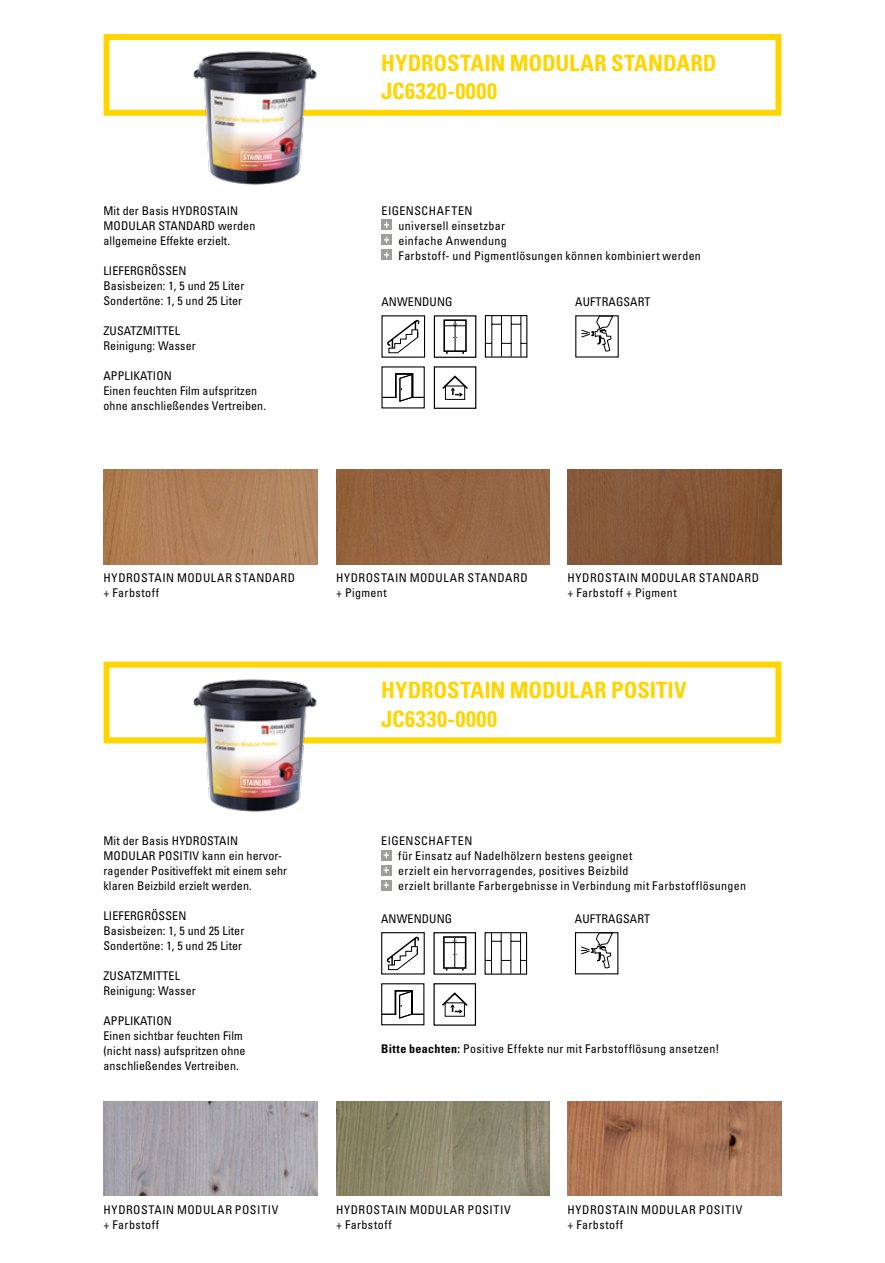
<style>
.page{position:relative;width:885px;height:1263px;background:#fff}
.page>*{position:absolute;margin:0;border:0;box-sizing:border-box;transform-origin:0 0}
.t1{font:700 condensed 22.5px/28.2px "Univers";letter-spacing:.01em;color:#ffd500}
.t2{font:condensed 12px/15px "Univers";letter-spacing:.01em;color:#000}
.t3{font:condensed 12px/15px "Univers";letter-spacing:.03em;color:#000}
.t4{font:condensed 12px/15px "Univers";letter-spacing:.04em;color:#000}
.t5{font:condensed 12px "Univers";letter-spacing:.035em;color:#000}
.s1{font-weight:700}
</style>
<div class="page">
<div style="left:103px;top:34px;width:678px;height:82px;border:6px solid #ffd500"></div>
<img style="left:189px;top:51px;width:130px;height:134px">
<div style="left:381px;top:220px;width:10px;height:10px;background:#9d9d9c"></div>
<svg style="left:384px;top:222px;width:5px;height:6px"></svg>
<div style="left:381px;top:235px;width:10px;height:10px;background:#9d9d9c"></div>
<svg style="left:384px;top:237px;width:5px;height:6px"></svg>
<div style="left:381px;top:250px;width:10px;height:10px;background:#9d9d9c"></div>
<svg style="left:384px;top:252px;width:5px;height:6px"></svg>
<div style="left:434px;top:315px;width:42px;height:43px;border:1px solid #000"></div>
<div style="left:443px;top:319px;width:23px;height:33px;border:2px solid #000"></div>
<hr style="left:454px;top:320px;width:1px;height:31px;background:#000">
<svg style="left:445px;top:324px;width:20px;height:2px"></svg>
<div style="left:434px;top:366px;width:42px;height:43px;border:1px solid #000"></div>
<div style="left:445px;top:385px;width:20px;height:15px;border:1px solid #000"></div>
<svg style="left:442px;top:375px;width:26px;height:22px"></svg>
<svg style="left:387px;top:319px;width:33px;height:34px"></svg>
<svg style="left:382px;top:373px;width:42px;height:29px"></svg>
<svg style="left:580px;top:315px;width:33px;height:43px"></svg>
<img style="left:103px;top:1101px;width:215px;height:95px">
<img style="left:336px;top:1101px;width:213px;height:95px">
<img style="left:567px;top:1101px;width:214px;height:95px">
<div style="left:381px;top:850px;width:10px;height:10px;background:#9d9d9c"></div>
<svg style="left:383px;top:852px;width:6px;height:6px"></svg>
<div style="left:381px;top:865px;width:10px;height:10px;background:#9d9d9c"></div>
<svg style="left:383px;top:867px;width:6px;height:6px"></svg>
<div style="left:381px;top:880px;width:10px;height:10px;background:#9d9d9c"></div>
<svg style="left:383px;top:882px;width:6px;height:6px"></svg>
<div style="left:433px;top:932px;width:43px;height:43px;border:1px solid #000"></div>
<div style="left:443px;top:936px;width:23px;height:33px;border:2px solid #000"></div>
<hr style="left:454px;top:937px;width:1px;height:31px;background:#000">
<svg style="left:444px;top:940px;width:21px;height:3px"></svg>
<div style="left:433px;top:983px;width:43px;height:43px;border:1px solid #000"></div>
<svg style="left:442px;top:992px;width:26px;height:22px"></svg>
<div style="left:381px;top:932px;width:43px;height:42px;border:1px solid #000"></div>
<svg style="left:386px;top:936px;width:34px;height:34px"></svg>
<div style="left:381px;top:983px;width:43px;height:42px;border:1px solid #000"></div>
<svg style="left:381px;top:990px;width:43px;height:29px"></svg>
<div style="left:575px;top:932px;width:43px;height:42px;border:1px solid #000"></div>
<svg style="left:580px;top:932px;width:33px;height:43px"></svg>
<div style="left:103px;top:662px;width:678px;height:81px;border:6px solid #ffd500"></div>
<img style="left:189px;top:679px;width:130px;height:133px">
<div style="left:484px;top:932px;width:43px;height:43px;border:1px solid #000"></div>
<hr style="left:520px;top:933px;width:1px;height:41px;background:#000">
<hr style="left:491px;top:933px;width:1px;height:41px;background:#000">
<hr style="left:501px;top:933px;width:1px;height:41px;background:#000">
<hr style="left:510px;top:933px;width:1px;height:41px;background:#000">
<div style="left:485px;top:315px;width:42px;height:43px;border:1px solid #000"></div>
<hr style="left:520px;top:316px;width:1px;height:41px;background:#000">
<hr style="left:491px;top:316px;width:1px;height:41px;background:#000">
<hr style="left:501px;top:316px;width:1px;height:41px;background:#000">
<hr style="left:511px;top:316px;width:1px;height:41px;background:#000">
<img style="left:103px;top:470px;width:215px;height:94px">
<img style="left:336px;top:470px;width:213px;height:94px">
<img style="left:567px;top:470px;width:214px;height:94px">
<p class="t2" style="left:103px;top:203px;width:153px">Mit der Basis HYDROSTAIN<br>MODULAR STANDARD werden allgemeine Effekte erzielt.</p>
<p class="t2" style="left:103px;top:263px;width:142px">LIEFERGRÖSSEN<br>Basisbeizen: 1, 5 und 25 Liter<br>Sondertöne: 1, 5 und 25 Liter</p>
<p class="t2" style="left:103px;top:323px;width:94px">ZUSATZMITTEL<br>Reinigung: Wasser</p>
<p class="t2" style="left:103px;top:368px;width:164px">APPLIKATION<br>Einen feuchten Film aufspritzen ohne anschließendes Vertreiben.</p>
<h1 class="t1" style="left:381px;top:48px;width:337px">HYDROSTAIN MODULAR STANDARD<br>JC6320-0000</h1>
<p class="t3" style="left:398px;top:203px;width:304px;text-indent:-17px">EIGENSCHAFTEN<br>universell einsetzbar<br>einfache Anwendung<br>Farbstoff- und Pigmentlösungen können kombiniert werden</p>
<p class="t2" style="left:381px;top:294px;width:72px">ANWENDUNG</p>
<p class="t2" style="left:575px;top:294px;width:77px">AUFTRAGSART</p>
<p class="t4" style="left:103px;top:570px;width:193px">HYDROSTAIN MODULAR STANDARD + Farbstoff</p>
<p class="t4" style="left:336px;top:570px;width:193px">HYDROSTAIN MODULAR STANDARD + Pigment</p>
<p class="t4" style="left:567px;top:570px;width:193px">HYDROSTAIN MODULAR STANDARD + Farbstoff + Pigment</p>
<p class="t2" style="left:103px;top:833px;width:185px">Mit der Basis HYDROSTAIN<br>MODULAR POSITIV kann ein hervor&shy;ragender Positiveffekt mit einem sehr klaren Beizbild erzielt werden.</p>
<p class="t2" style="left:103px;top:908px;width:142px">LIEFERGRÖSSEN<br>Basisbeizen: 1, 5 und 25 Liter<br>Sondertöne: 1, 5 und 25 Liter</p>
<p class="t2" style="left:103px;top:968px;width:94px">ZUSATZMITTEL<br>Reinigung: Wasser</p>
<p class="t2" style="left:103px;top:1013px;width:144px">APPLIKATION<br>Einen sichtbar feuchten Film (nicht nass) aufspritzen ohne anschließendes Vertreiben.</p>
<h1 class="t1" style="left:381px;top:676px;width:307px">HYDROSTAIN MODULAR POSITIV<br>JC6330-0000</h1>
<p class="t3" style="left:398px;top:833px;width:349px;text-indent:-17px">EIGENSCHAFTEN<br>für Einsatz auf Nadelhölzern bestens geeignet<br>erzielt ein hervorragendes, positives Beizbild<br>erzielt brillante Farbergebnisse in Verbindung mit Farbstofflösungen</p>
<p class="t2" style="left:381px;top:911px;width:72px">ANWENDUNG</p>
<p class="t2" style="left:575px;top:911px;width:77px">AUFTRAGSART</p>
<p class="t5" style="left:381px;top:1040px;width:340px"><span class="s1">Bitte beachten:</span> Positive Effekte nur mit Farbstofflösung ansetzen!</p>
<p class="t4" style="left:103px;top:1202px;width:176px">HYDROSTAIN MODULAR POSITIV + Farbstoff</p>
<p class="t4" style="left:567px;top:1202px;width:176px">HYDROSTAIN MODULAR POSITIV + Farbstoff</p>
<p class="t4" style="left:336px;top:1202px;width:176px">HYDROSTAIN MODULAR POSITIV + Farbstoff</p>
</div>
